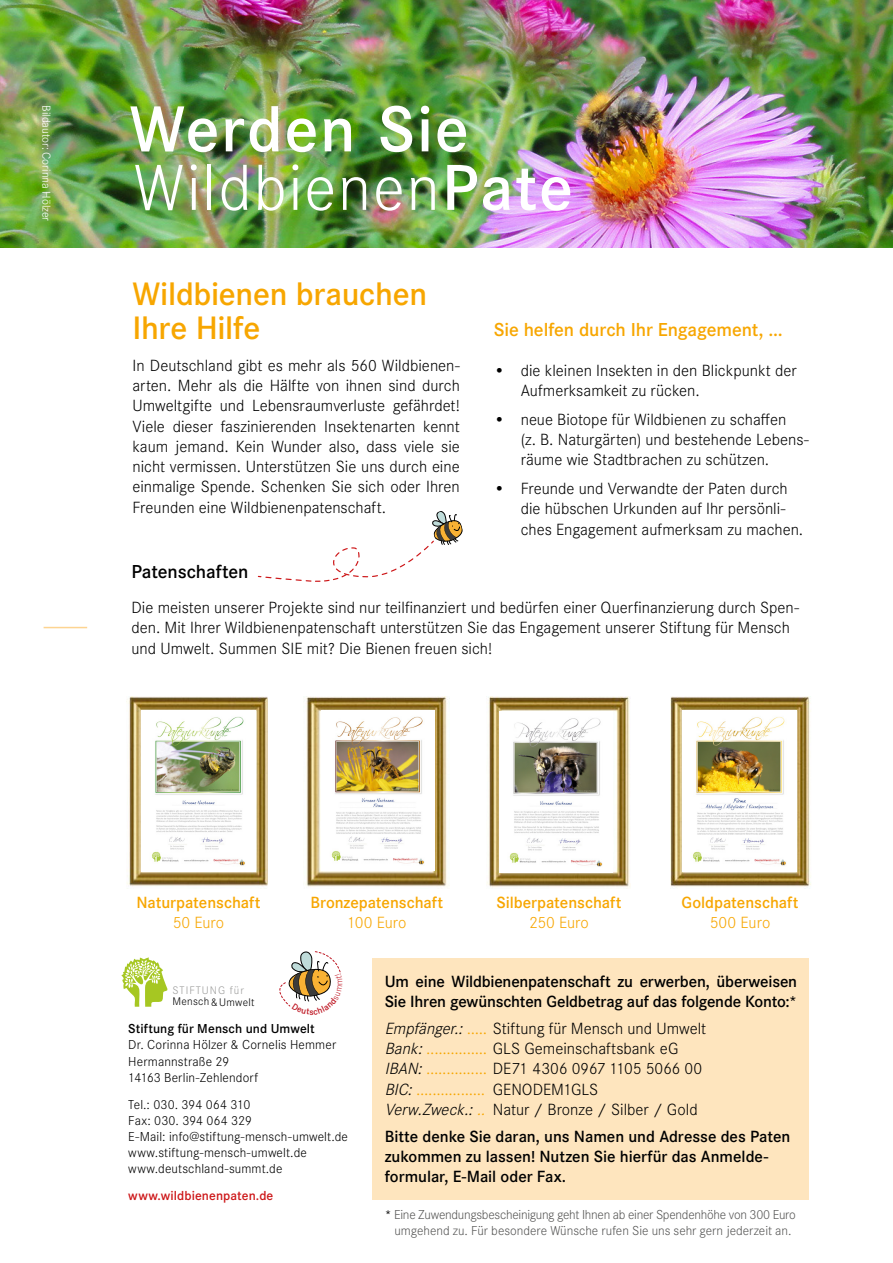
<style>
.page{position:relative;width:893px;height:1263px;background:#fff}
.page>*{position:absolute;margin:0;border:0;box-sizing:border-box;transform-origin:0 0}
.t1{font:300 67.35px "Corporate S";letter-spacing:.025em;color:#fff}
.t2{font:600 67.35px "Corporate S";letter-spacing:.025em;color:#fff}
.t3{font:600 33.75px "Corporate S";letter-spacing:-.01em;color:#f7a600}
.t4{font:600 19.5px "Corporate S";letter-spacing:-.005em;color:#f7a600}
.t5{font:600 19.5px "Corporate S";letter-spacing:-.005em;color:#000}
.t6{font:300 16.8px/20.2px "Corporate S";color:#000}
.t7{font:600 16.8px/20.2px "Corporate S";letter-spacing:-.005em;color:#000}
.t8{font:600 16.8px "Corporate S";color:#f7a600}
.t9{font:300 16.8px "Corporate S";color:#f7a600}
.t10{font:300 13.5px/16.2px "Corporate S";letter-spacing:.01em;color:#000}
.t11{font:300 13.5px/16.2px "Corporate S";letter-spacing:-.015em;color:#575756;text-align:center}
.t12{font:600 13.5px "Corporate S";letter-spacing:.005em;color:#000}
.t13{font:600 13.5px "Corporate S";letter-spacing:.01em;color:#cd1719}
.Absatzformat_1{font:300 12px "Corporate S";letter-spacing:-.005em;color:#fff}
.t14{font:300 11.4px "Corporate S";letter-spacing:.025em;color:#000}
.t15{font:300 11.4px "Corporate S";letter-spacing:.085em;color:#9d9d9c}
.s1{font-weight:600}
.s2{font-style:italic}
.s3{color:#f7a600}
.s4{font-style:italic;color:#000}
.s5{color:#000}
.s6{font-style:italic;color:#f7a600}
</style>
<div class="page">
<img style="left:0;top:0;width:893px;height:248px">
<div style="left:373px;top:958px;width:436px;height:241px;background:#fee5be"></div>
<svg style="left:121px;top:957px;width:47px;height:50px"></svg>
<img style="left:670px;top:696px;width:141px;height:191px">
<img style="left:487px;top:696px;width:144px;height:192px">
<img style="left:305px;top:696px;width:142px;height:191px">
<img style="left:126px;top:696px;width:141px;height:190px">
<img style="left:499px;top:711px;width:114px;height:161px">
<img style="left:321px;top:710px;width:113px;height:161px">
<img style="left:142px;top:711px;width:114px;height:161px">
<img style="left:683px;top:711px;width:113px;height:160px">
<hr style="left:44px;top:627px;width:43px;height:1px;background:#fdd491">
<svg style="left:257px;top:511px;width:206px;height:71px"></svg>
<svg style="left:279px;top:951px;width:62px;height:56px"></svg>
<p class="Absatzformat_1" style="left:53px;top:105px;width:117px;rotate:90deg">Bildautor: Corinna Hölzer</p>
<p class="t2" style="left:129px;top:90px;width:341px">Werden Sie</p>
<p class="t1" style="left:134px;top:150px;width:441px">Wildbienen<span class="s1">Pate</span></p>
<p class="t3" style="left:132px;top:274px;width:296px">Wildbienen brauchen</p>
<p class="t3" style="left:132px;top:308px;width:129px">Ihre Hilfe</p>
<p class="t6" style="left:132px;top:355px;width:329px;text-align:justify">In Deutschland gibt es mehr als 560 Wildbienen&shy;arten. Mehr als die Hälfte von ihnen sind durch Umweltgifte und Lebensraumverluste gefährdet!<br>Viele dieser faszinierenden Insektenarten kennt kaum jemand. Kein Wunder also, dass viele sie nicht vermissen. Unterstützen Sie uns durch eine einmalige Spende. Schenken Sie sich oder Ihren Freunden eine Wildbienenpatenschaft.</p>
<p class="t4" style="left:494px;top:318px;width:291px">Sie helfen durch Ihr Engagement, ...</p>
<p class="t6" style="left:521px;top:360px;width:278px;text-indent:-27px">• die kleinen Insekten in den Blickpunkt der<br>Aufmerksamkeit zu rücken.</p>
<p class="t6" style="left:521px;top:409px;width:290px;text-indent:-27px">• neue Biotope für Wildbienen zu schaffen<br>(z. B. Naturgärten) und bestehende Lebens&shy;räume wie Stadtbrachen zu schützen.</p>
<p class="t6" style="left:521px;top:479px;width:284px;text-indent:-27px">• Freunde und Verwandte der Paten durch die hübschen Urkunden auf Ihr persönli&shy;ches Engagement aufmerksam zu machen.</p>
<p class="t5" style="left:131px;top:561px;width:119px">Patenschaften</p>
<p class="t6" style="left:131px;top:598px;width:669px">Die meisten unserer Projekte sind nur teilfinanziert und bedürfen einer Querfinanzierung durch Spen&shy;den. Mit Ihrer Wildbienenpatenschaft unterstützen Sie das Engagement unserer Stiftung für Mensch und Umwelt. Summen SIE mit? Die Bienen freuen sich!</p>
<p class="t8" style="left:136px;top:892px;width:126px">Naturpatenschaft</p>
<p class="t9" style="left:173px;top:913px;width:53px">50 Euro</p>
<p class="t8" style="left:310px;top:892px;width:134px">Bronzepatenschaft</p>
<p class="t9" style="left:347px;top:913px;width:61px">100 Euro</p>
<p class="t8" style="left:496px;top:892px;width:127px">Silberpatenschaft</p>
<p class="t9" style="left:529px;top:913px;width:61px">250 Euro</p>
<p class="t8" style="left:682px;top:892px;width:118px">Goldpatenschaft</p>
<p class="t9" style="left:710px;top:913px;width:62px">500 Euro</p>
<p class="t15" style="left:173px;top:983px;width:73px">STIFTUNG für</p>
<p class="t14" style="left:172px;top:995px;width:84px">Mensch&amp;Umwelt</p>
<p class="t12" style="left:128px;top:1021px;width:188px">Stiftung für Mensch und Umwelt</p>
<p class="t10" style="left:128px;top:1037px;width:209px">Dr. Corinna Hölzer &amp; Cornelis Hemmer</p>
<p class="t10" style="left:128px;top:1053px;width:103px">Hermannstraße 29</p>
<p class="t10" style="left:128px;top:1069px;width:131px">14163 Berlin-Zehlendorf</p>
<p class="t10" style="left:128px;top:1096px;width:124px">Tel.: 030. 394 064 310</p>
<p class="t10" style="left:128px;top:1112px;width:125px">Fax: 030. 394 064 329</p>
<p class="t10" style="left:128px;top:1128px;width:221px">E-Mail: info@stiftung-mensch-umwelt.de www.stiftung-mensch-umwelt.de</p>
<p class="t10" style="left:128px;top:1161px;width:156px">www.deutschland-summt.de</p>
<p class="t13" style="left:128px;top:1188px;width:147px">www.wildbienenpaten.de</p>
<p class="t7" style="left:385px;top:971px;width:414px">Um eine Wildbienenpatenschaft zu erwerben, überweisen<br>Sie Ihren gewünschten Geldbetrag auf das folgende Konto:*</p>
<p class="t6" style="left:385px;top:1018px;width:323px"><span class="s2">Empfänger.:</span><span class="s3">.....</span> Stiftung für Mensch und Umwelt</p>
<p class="t6" style="left:385px;top:1038px;width:295px"><span class="s2">Bank:</span><span class="s3">...............</span> GLS Gemeinschaftsbank eG</p>
<p class="t6" style="left:385px;top:1059px;width:319px"><span class="s2">IBAN:</span><span class="s3">...............</span> DE71 4306 0967 1105 5066 00</p>
<p class="t9" style="left:385px;top:1079px;width:215px"><span class="s4">BIC:</span>................. <span class="s5">GENODEM1GLS</span></p>
<p class="t6" style="left:385px;top:1099px;width:314px"><span class="s2">Verw.Zweck.:</span><span class="s6">..</span> Natur / Bronze / Silber / Gold</p>
<p class="t7" style="left:385px;top:1126px;width:407px">Bitte denke Sie daran, uns Namen und Adresse des Paten zukommen zu lassen! Nutzen Sie hierfür das Anmelde&shy;formular, E-Mail oder Fax.</p>
<p class="t11" style="left:385px;top:1206px;width:413px"><span class="s5">*</span> Eine Zuwendungsbescheinigung geht Ihnen ab einer Spendenhöhe von 300 Euro umgehend zu. Für besondere Wünsche rufen Sie uns sehr gern jederzeit an.</p>
</div>
